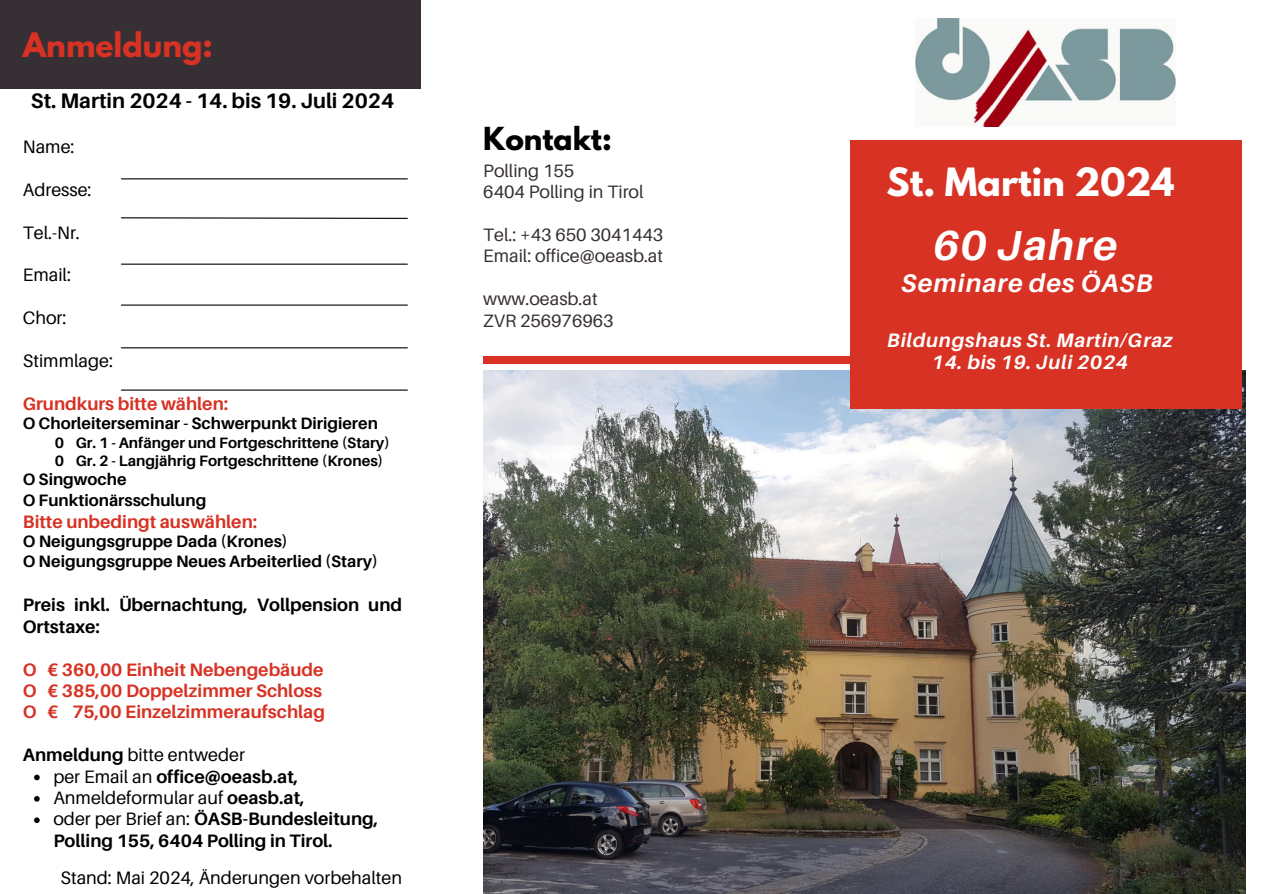
<style>
.page{position:relative;width:1263px;height:894px;background:#fff}
.page>*{position:absolute;margin:0;border:0;box-sizing:border-box;transform-origin:0 0}
.t1{font:italic 700 42px "Aileron";letter-spacing:.04em;color:#fff}
.t2{font:700 34.5px "League Spartan";color:#fff}
.t3{font:700 29.85px "League Spartan";color:#d73224}
.t4{font:700 28.05px "League Spartan";color:#000}
.t5{font:italic 700 25.5px "Aileron";letter-spacing:.04em;color:#fff}
.t6{font:700 21px "Aileron";color:#000}
.t7{font:italic 700 19.5px "Aileron";letter-spacing:.04em;color:#fff}
.t8{font:700 18px/21.3px "Aileron";color:#000}
.t9{font:700 18px/21.3px "Aileron";color:#d73224}
.t10{font:18px "Aileron";color:#000}
.t11{font:18px "Aileron";color:#362f33}
.t12{font:700 16.5px/20.2px "Aileron";color:#000}
.t13{font:700 15px/18px "Aileron";color:#000}
.s1{font-weight:700}
.s2{font-weight:400}
</style>
<div class="page">
<div style="left:483px;top:356px;width:392px;height:8px;background:#d73224"></div>
<div style="left:0;top:0;width:421px;height:893px;background:#362f33"></div>
<div style="left:0;top:89px;width:434px;height:804px;background:#fff"></div>
<img style="left:916px;top:18px;width:259px;height:108px">
<svg style="left:34px;top:774px;width:6px;height:6px"></svg>
<svg style="left:34px;top:796px;width:6px;height:5px"></svg>
<svg style="left:34px;top:817px;width:6px;height:5px"></svg>
<hr style="left:121px;top:389px;width:286px;height:1px;background:#000">
<hr style="left:121px;top:178px;width:286px;height:1px;background:#000">
<svg style="left:121px;top:217px;width:287px;height:2px"></svg>
<hr style="left:121px;top:263px;width:286px;height:1px;background:#000">
<hr style="left:121px;top:304px;width:286px;height:1px;background:#000">
<hr style="left:121px;top:347px;width:286px;height:1px;background:#000">
<img style="left:483px;top:371px;width:762px;height:522px">
<div style="left:850px;top:140px;width:391px;height:268px;background:#d73224"></div>
<p class="t3" style="left:23px;top:30px;width:192px">Anmeldung:</p>
<h4 class="t6" style="left:31px;top:88px;width:365px">St. Martin 2024 - 14. bis 19. Juli 2024</h4>
<p class="t10" style="left:23px;top:136px;width:53px">Name:</p>
<p class="t10" style="left:23px;top:178px;width:70px">Adresse:</p>
<p class="t10" style="left:23px;top:221px;width:59px">Tel.-Nr.</p>
<p class="t10" style="left:23px;top:264px;width:50px">Email:</p>
<p class="t10" style="left:23px;top:307px;width:45px">Chor:</p>
<p class="t10" style="left:23px;top:349px;width:92px">Stimmlage:</p>
<h5 class="t9" style="left:23px;top:392px;width:207px">Grundkurs bitte wählen:</h5>
<h5 class="t12" style="left:23px;top:412px;width:357px">O Chorleiterseminar - Schwerpunkt Dirigieren</h5>
<h5 class="t13" style="left:55px;top:433px;width:337px">0 Gr. 1 - Anfänger und Fortgeschrittene (Stary)<br>0 Gr. 2 - Langjährig Fortgeschrittene (Krones)</h5>
<h5 class="t12" style="left:23px;top:469px;width:185px">O Singwoche<br>O Funktionärsschulung</h5>
<h5 class="t9" style="left:23px;top:510px;width:236px">Bitte unbedingt auswählen:</h5>
<h5 class="t12" style="left:23px;top:531px;width:267px">O Neigungsgruppe Dada (Krones)</h5>
<h5 class="t12" style="left:23px;top:551px;width:357px">O Neigungsgruppe Neues Arbeiterlied (Stary)</h5>
<h5 class="t8" style="left:23px;top:594px;width:381px">Preis inkl. Übernachtung, Vollpension und<br>Ortstaxe:</h5>
<h5 class="t9" style="left:23px;top:658px;width:304px">O € 360,00 Einheit Nebengebäude<br>O € 385,00 Doppelzimmer Schloss<br>O € 75,00 Einzelzimmeraufschlag</h5>
<h5 class="t10" style="left:23px;top:743px;width:224px"><span class="s1">Anmeldung</span> bitte entweder</h5>
<p class="t8" style="left:53px;top:765px;width:246px"><span class="s2">per Email an</span> office@oeasb.at,</p>
<p class="t10" style="left:53px;top:786px;width:253px">Anmeldeformular auf <span class="s1">oeasb.at,</span></p>
<p class="t8" style="left:53px;top:807px;width:326px"><span class="s2">oder per Brief an:</span> ÖASB-Bundesleitung,<br>Polling 155, 6404 Polling in Tirol.</p>
<p class="t10" style="left:61px;top:866px;width:343px">Stand: Mai 2024, Änderungen vorbehalten</p>
<p class="t4" style="left:483px;top:125px;width:130px">Kontakt:</p>
<h3 class="t11" style="left:483px;top:159px;width:93px">Polling 155</h3>
<h4 class="t11" style="left:483px;top:181px;width:162px">6404 Polling in Tirol</h4>
<p class="t11" style="left:483px;top:223px;width:181px">Tel.: +43 650 3041443</p>
<p class="t11" style="left:483px;top:245px;width:181px">Email: office@oeasb.at</p>
<p class="t11" style="left:483px;top:287px;width:116px">www.oeasb.at</p>
<p class="t11" style="left:483px;top:309px;width:132px">ZVR 256976963</p>
<p class="t2" style="left:886px;top:165px;width:289px">St. Martin 2024</p>
<h2 class="t1" style="left:933px;top:219px;width:186px">60 Jahre</h2>
<h2 class="t5" style="left:902px;top:267px;width:253px">Seminare des ÖASB</h2>
<h1 class="t7" style="left:887px;top:327px;width:287px">Bildungshaus St. Martin/Graz</h1>
<h1 class="t7" style="left:932px;top:350px;width:198px">14. bis 19. Juli 2024</h1>
</div>
